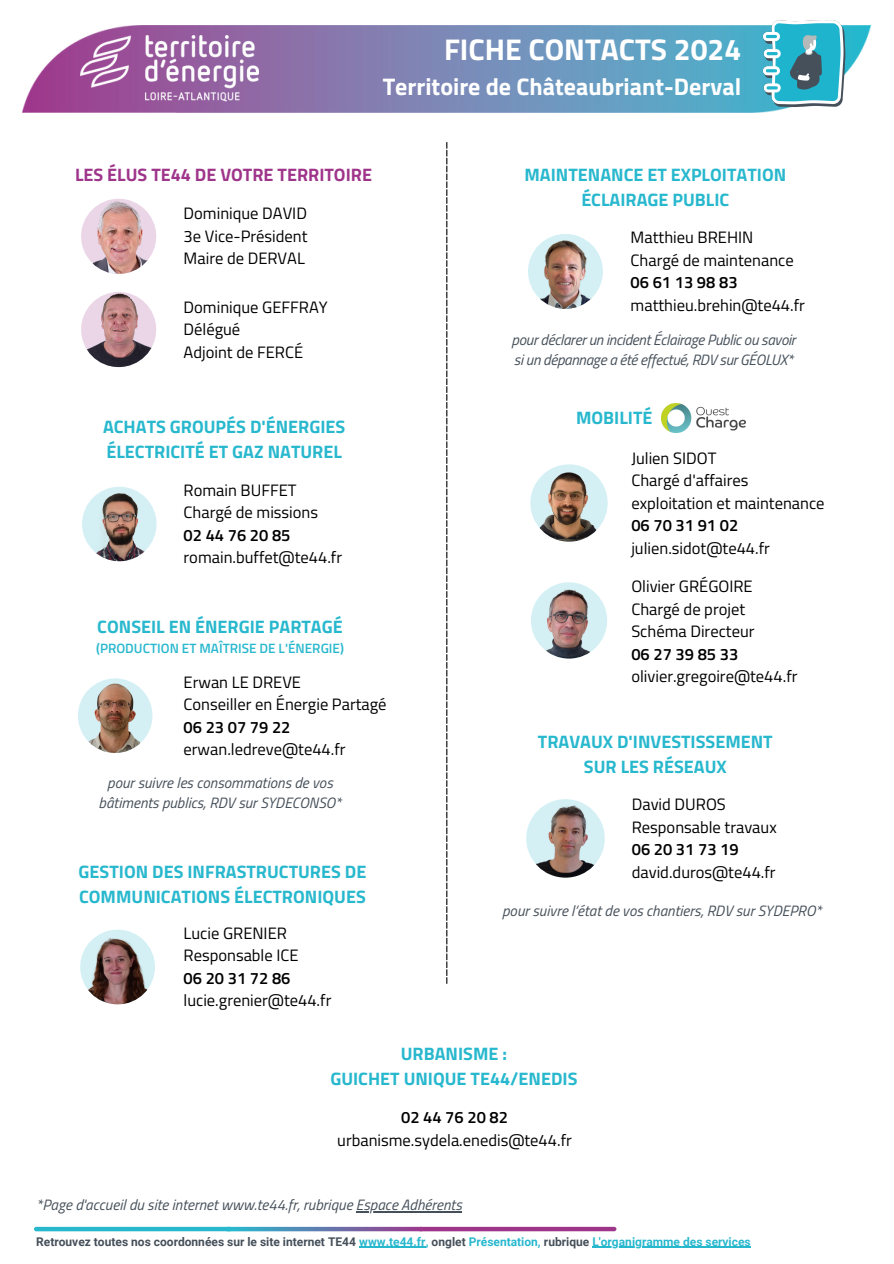
<style>
.page{position:relative;width:894px;height:1264px;background:#fff}
.page>*{position:absolute;margin:0;border:0;box-sizing:border-box;transform-origin:0 0}
.t1{font:700 30px "Titillium Web";color:#fff}
.t2{font:700 24px "Titillium Web";color:#fff}
.t3{font:700 18px/24.8px "Titillium Web";color:#28b8ce;text-align:center}
.t4{font:700 18px "Titillium Web";color:#9f358b}
.t5{font:16.5px/22.5px "Titillium Web";color:#000}
.t6{font:italic 15px/20.2px "Titillium Web";color:#46505a;text-align:center}
.t7{font:italic 15px/20.2px "Titillium Web";letter-spacing:-.02em;color:#46505a}
.t8{font:600 13.5px "Titillium Web";color:#28b8ce}
.t9{font:700 12px "Roboto";color:#46505a}
.s1{font-weight:600}
.s2{color:#28b8ce}
</style>
<div class="page">
<img style="left:78px;top:678px;width:74px;height:75px;border-radius:50%">
<img style="left:81px;top:199px;width:75px;height:75px;border-radius:50%">
<img style="left:81px;top:292px;width:75px;height:75px;border-radius:50%">
<img style="left:82px;top:486px;width:74px;height:75px;border-radius:50%">
<img style="left:80px;top:929px;width:75px;height:75px;border-radius:50%">
<div style="left:418px;top:1226px;width:198px;height:5px;background:#9f358b;border-radius:2px"></div>
<div style="left:34px;top:1226px;width:198px;height:5px;background:#28b8ce;border-radius:2px"></div>
<svg style="left:225px;top:1226px;width:198px;height:5px"></svg>
<img style="left:23px;top:26px;width:847px;height:86px">
<img style="left:80px;top:36px;width:178px;height:66px">
<img style="left:750px;top:20px;width:106px;height:93px">
<svg style="left:446px;top:142px;width:1px;height:841px"></svg>
<img style="left:526px;top:799px;width:78px;height:78px;border-radius:50%">
<img style="left:528px;top:234px;width:74px;height:75px;border-radius:50%">
<hr style="left:356px;top:1211px;width:105px;height:1px;background:#46505a">
<hr style="left:359px;top:1246px;width:66px;height:1px;background:#28b8ce">
<hr style="left:592px;top:1246px;width:158px;height:1px;background:#28b8ce">
<img style="left:530px;top:464px;width:77px;height:77px;border-radius:50%">
<img style="left:530px;top:582px;width:77px;height:76px;border-radius:50%">
<img style="left:661px;top:403px;width:84px;height:30px">
<h5 class="t1" style="left:444px;top:26px;width:298px">FICHE CONTACTS 2024</h5>
<h5 class="t2" style="left:382px;top:68px;width:360px">Territoire de Châteaubriant-Derval</h5>
<h3 class="t4" style="left:75px;top:161px;width:298px">LES ÉLUS TE44 DE VOTRE TERRITOIRE</h3>
<p class="t5" style="left:183px;top:202px;width:125px;text-align:justify">Dominique DAVID 3e Vice-Président Maire de DERVAL</p>
<h2 class="t5" style="left:183px;top:295px;width:146px">Dominique GEFFRAY<br>Délégué<br>Adjoint de FERCÉ</h2>
<h3 class="t3" style="left:103px;top:414px;width:244px;text-align:left">ACHATS GROUPÉS D'ÉNERGIES<br>ÉLECTRICITÉ ET GAZ NATUREL</h3>
<h2 class="t5" style="left:183px;top:478px;width:160px">Romain BUFFET<br>Chargé de missions<br><span class="s1">02 44 76 20 85 </span>romain.buffet@te44.fr</h2>
<h5 class="t3" style="left:524px;top:162px;width:263px">MAINTENANCE ET EXPLOITATION<br>ÉCLAIRAGE PUBLIC</h5>
<h2 class="t5" style="left:630px;top:226px;width:176px">Matthieu BREHIN<br>Chargé de maintenance<br><span class="s1">06 61 13 98 83 </span>matthieu.brehin@te44.fr</h2>
<p class="t7" style="left:511px;top:329px;width:285px">pour déclarer un incident Éclairage Public ou savoir si un dépannage a été effectué, RDV sur GÉOLUX*</p>
<p class="t3" style="left:576px;top:405px;width:78px">MOBILITÉ</p>
<p class="t5" style="left:631px;top:446px;width:195px">Julien SIDOT<br>Chargé d'affaires exploitation et maintenance<br><span class="s1">06 70 31 91 02 </span>julien.sidot@te44.fr</p>
<h1 class="t3" style="left:97px;top:614px;width:247px">CONSEIL EN ÉNERGIE PARTAGÉ</h1>
<h1 class="t8" style="left:96px;top:638px;width:249px">(PRODUCTION ET MAÎTRISE DE L'ÉNERGIE)</h1>
<p class="t5" style="left:183px;top:670px;width:204px">Erwan LE DREVE<br>Conseiller en Énergie Partagé<br><span class="s1">06 23 07 79 22 </span>erwan.ledreve@te44.fr</p>
<p class="t6" style="left:99px;top:772px;width:244px">pour suivre les consommations de vos bâtiments publics, RDV sur SYDECONSO*</p>
<h3 class="t3" style="left:79px;top:859px;width:289px;text-align:left">GESTION DES INFRASTRUCTURES DE<br>COMMUNICATIONS ÉLECTRONIQUES</h3>
<h4 class="t5" style="left:183px;top:921px;width:149px">Lucie GRENIER<br>Responsable ICE<br><span class="s1">06 20 31 72 86 </span>lucie.grenier@te44.fr</h4>
<p class="t5" style="left:631px;top:575px;width:168px">Olivier GRÉGOIRE<br>Chargé de projet<br>Schéma Directeur<br><span class="s1">06 27 39 85 33 </span>olivier.gregoire@te44.fr</p>
<h3 class="t3" style="left:537px;top:728px;width:236px">TRAVAUX D'INVESTISSEMENT<br>SUR LES RÉSEAUX</h3>
<p class="t5" style="left:631px;top:792px;width:146px">David DUROS<br>Responsable travaux<br><span class="s1">06 20 31 73 19 </span>david.duros@te44.fr</p>
<p class="t6" style="left:502px;top:900px;width:321px">pour suivre l’état de vos chantiers, RDV sur SYDEPRO*</p>
<h3 class="t3" style="left:330px;top:1040px;width:248px">URBANISME :<br>GUICHET UNIQUE TE44/ENEDIS</h3>
<p class="t5" style="left:337px;top:1105px;width:236px;text-align:center"><span class="s1">02 44 76 20 82 </span>urbanisme.sydela.enedis@te44.fr</p>
<h3 class="t6" style="left:36px;top:1194px;width:427px">*Page d'accueil du site internet www.te44.fr, rubrique Espace Adhérents</h3>
<p class="t9" style="left:36px;top:1234px;width:715px">Retrouvez toutes nos coordonnées sur le site internet TE44 <span class="s2">www.te44.fr,</span> onglet <span class="s2">Présentation,</span> rubrique <span class="s2">L'organigramme des services</span></p>
</div>
